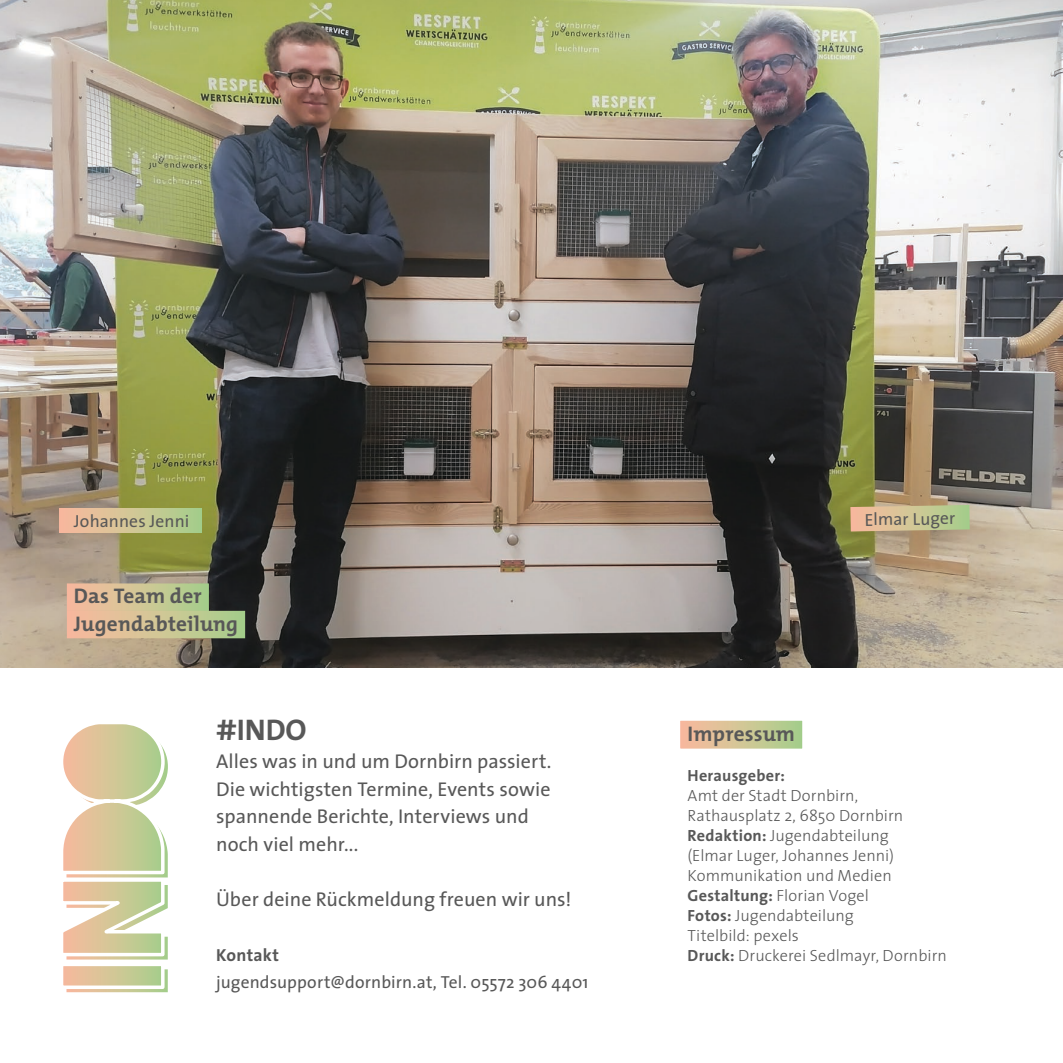
<style>
.page{position:relative;width:1063px;height:1063px;background:#fff}
.page>*{position:absolute;margin:0;border:0;box-sizing:border-box;transform-origin:0 0}
.t1{font:700 30px "The Mix";color:#585858}
.t2{font:700 21.25px/27.5px "The Mix";letter-spacing:.01em;color:#585858}
.t3{font:20px/27.5px "The Sans";letter-spacing:.005em;color:#585858}
.t4{font:17.5px "The Sans";letter-spacing:.01em;color:#585858}
.t5{font:700 17.5px "The Sans";letter-spacing:.015em;color:#585858}
.t6{font:300 16.25px/20px "The Sans";letter-spacing:.005em;color:#585858}
.t7{font:700 16.25px "The Sans";letter-spacing:.015em;color:#585858}
.s1{font-weight:700}
</style>
<div class="page">
<img style="left:0;top:0;width:1063px;height:668px">
<div style="left:60px;top:508px;width:142px;height:25px;background:linear-gradient(to right,#fbba9f,#a7d08c)"></div>
<svg style="left:850px;top:505px;width:120px;height:26px"></svg>
<div style="left:680px;top:721px;width:122px;height:27px;background:linear-gradient(to right,#fcba9f,#a8d08c)"></div>
<div style="left:67px;top:583px;width:142px;height:28px;background:linear-gradient(to right,#fbba9f,#a7d08c)"></div>
<div style="left:67px;top:611px;width:178px;height:27px;background:linear-gradient(to right,#fbba9f,#a7d08c)"></div>
<svg style="left:63px;top:724px;width:105px;height:267px"></svg>
<p class="t4" style="left:74px;top:507px;width:117px">Johannes Jenni</p>
<p class="t4" style="left:865px;top:505px;width:92px;rotate:-1deg">Elmar Luger</p>
<h2 class="t2" style="left:74px;top:582px;width:166px">Das Team der<br>Jugendabteilung</h2>
<h1 class="t1" style="left:216px;top:705px;width:92px">#INDO</h1>
<p class="t3" style="left:216px;top:747px;width:337px">Alles was in und um Dornbirn passiert.<br>Die wichtigsten Termine, Events sowie spannende Berichte, Interviews und noch viel mehr...</p>
<p class="t3" style="left:216px;top:885px;width:357px">Über deine Rückmeldung freuen wir uns!</p>
<p class="t5" style="left:216px;top:940px;width:65px">Kontakt</p>
<p class="t4" style="left:216px;top:968px;width:374px">jugendsupport@dornbirn.at, Tel. 05572 306 4401</p>
<h2 class="t2" style="left:688px;top:719px;width:109px">Impressum</h2>
<p class="t7" style="left:688px;top:762px;width:99px">Herausgeber:</p>
<p class="t6" style="left:688px;top:785px;width:261px">Amt der Stadt Dornbirn,<br>Rathausplatz 2, 6850 Dornbirn<br><span class="s1">Redaktion:</span> Jugendabteilung<br>(Elmar Luger, Johannes Jenni)<br>Kommunikation und Medien<br><span class="s1">Gestaltung:</span> Florian Vogel<br><span class="s1">Fotos:</span> Jugendabteilung<br>Titelbild: pexels<br><span class="s1">Druck:</span> Druckerei Sedlmayr, Dornbirn</p>
</div>
